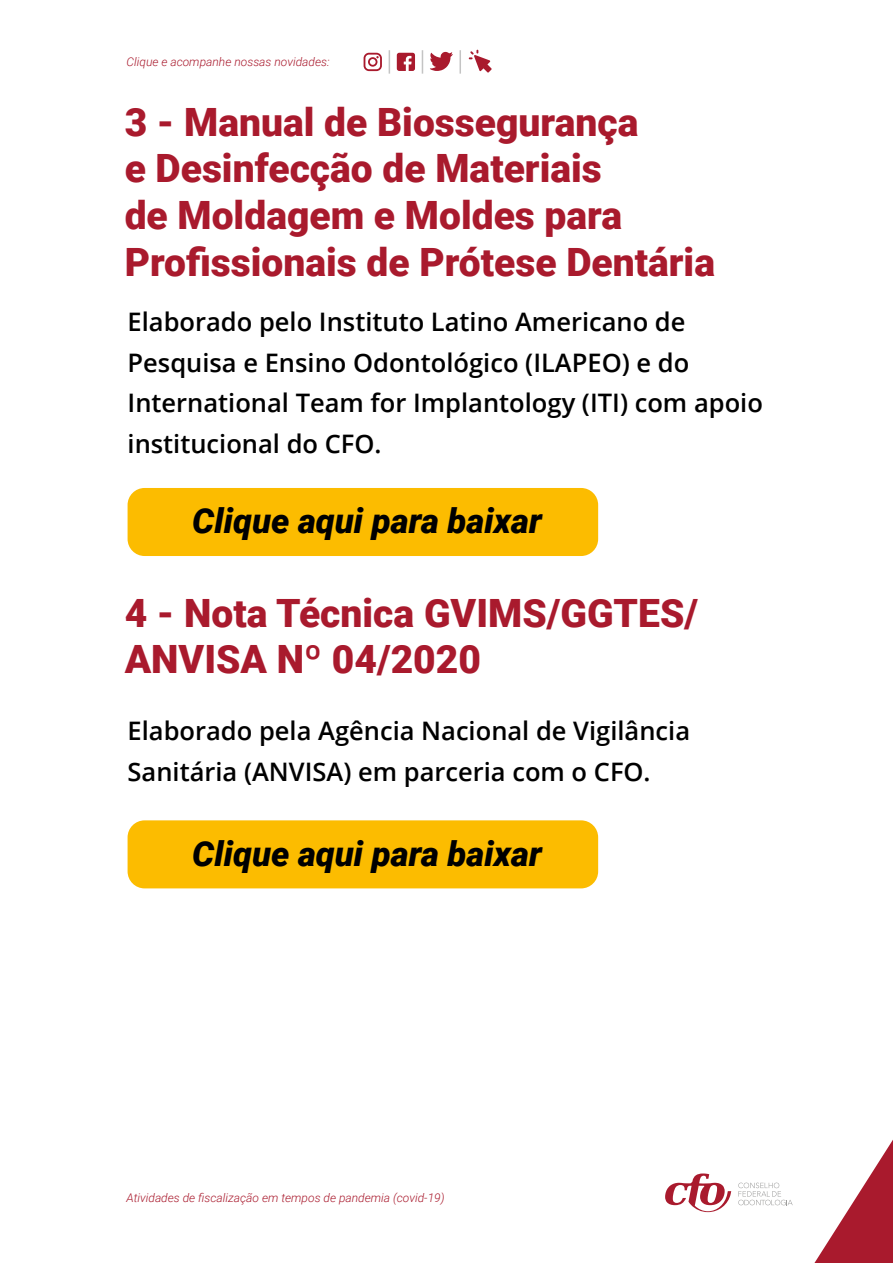
<style>
.page{position:relative;width:893px;height:1263px;background:#fff}
.page>*{position:absolute;margin:0;border:0;box-sizing:border-box;transform-origin:0 0}
.t1{font:900 39px/46.8px "Roboto";color:#a91a2d}
.t2{font:italic 900 34.5px "Roboto";color:#000}
.t3{font:600 25.5px/40.5px "Open Sans";color:#000}
.t4{font:italic 300 12px "Roboto";color:#a91a2d}
</style>
<div class="page">
<svg style="left:731px;top:1140px;width:162px;height:123px"></svg>
<svg style="left:364px;top:53px;width:18px;height:18px"></svg>
<svg style="left:389px;top:50px;width:1px;height:24px"></svg>
<hr style="left:459px;top:50px;width:2px;height:24px;background:#c4c4c4">
<svg style="left:422px;top:50px;width:1px;height:24px"></svg>
<svg style="left:397px;top:53px;width:18px;height:18px"></svg>
<svg style="left:430px;top:52px;width:23px;height:19px"></svg>
<svg style="left:469px;top:50px;width:23px;height:23px"></svg>
<svg style="left:665px;top:1173px;width:66px;height:39px"></svg>
<svg style="left:738px;top:1182px;width:55px;height:23px"></svg>
<div style="left:128px;top:488px;width:470px;height:68px;background:#fcbc00;border-radius:17px"></div>
<div style="left:128px;top:820px;width:470px;height:68px;background:#fcbc00;border-radius:17px"></div>
<p class="t4" style="left:126px;top:53px;width:205px">Clique e acompanhe nossas novidades:</p>
<h1 class="t1" style="left:125px;top:97px;width:592px">3 - Manual de Biossegurança<br>e Desinfecção de Materiais<br>de Moldagem e Moldes para<br>Profissionais de Prótese Dentária</h1>
<p class="t3" style="left:128px;top:301px;width:637px">Elaborado pelo Instituto Latino Americano de Pesquisa e Ensino Odontológico (ILAPEO) e do International Team for Implantology (ITI) com apoio institucional do CFO.</p>
<h2 class="t2" style="left:192px;top:497px;width:351px">Clique aqui para baixar</h2>
<h1 class="t1" style="left:125px;top:588px;width:575px">4 - Nota Técnica GVIMS/GGTES/<br>ANVISA Nº 04/2020</h1>
<p class="t3" style="left:128px;top:710px;width:564px">Elaborado pela Agência Nacional de Vigilância<br>Sanitária (ANVISA) em parceria com o CFO.</p>
<h2 class="t2" style="left:192px;top:829px;width:351px">Clique aqui para baixar</h2>
<p class="t4" style="left:126px;top:1189px;width:320px">Atividades de fiscalização em tempos de pandemia (covid-19)</p>
</div>
